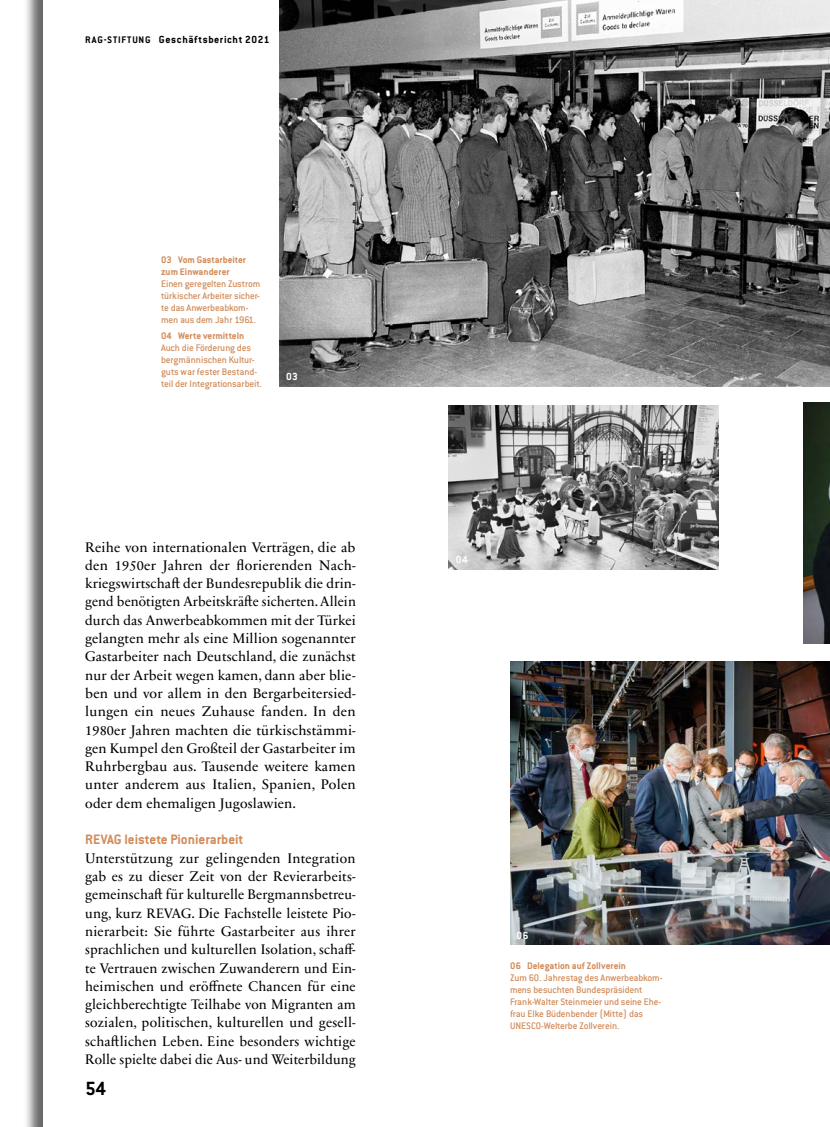
<style>
.page{position:relative;width:830px;height:1127px;background:#fff}
.page>*{position:absolute;margin:0;border:0;box-sizing:border-box;transform-origin:0 0}
.t1{font:700 21px "Conduit ITC Pro";color:#000}
.t2{font:700 15px "Conduit ITC Pro";color:#d28c5a}
.t3{font:14.1px/18.3px "Sabon Next LT Pro";letter-spacing:.01em;color:#000;text-align:justify}
.t4{font:700 11.25px "Conduit ITC Pro";letter-spacing:.055em;color:#000}
.t5{font:700 11.25px "Conduit ITC Pro";color:#fff}
.t6{font:500 10.5px/12px "Conduit ITC Pro";letter-spacing:-.015em;color:#d28c5a}
.t7{font:700 10.5px/12px "Conduit ITC Pro";color:#d28c5a}
.s1{font-size:10.5px}
.s2{font-size:13.8px}
</style>
<div class="page">
<img style="left:448px;top:405px;width:270px;height:165px">
<img style="left:279px;top:0;width:550px;height:387px">
<img style="left:510px;top:661px;width:319px;height:284px">
<img style="left:803px;top:403px;width:26px;height:240px">
<div style="left:0;top:0;width:63px;height:1127px;background:#000;opacity:.6"></div>
<p class="t4" style="left:85px;top:32px;width:186px"><span class="s1">RAG-STIFTUNG</span> Geschäftsbericht 2021</p>
<p class="t7" style="left:161px;top:253px;width:86px">03 Vom Gastarbeiter zum Einwanderer</p>
<p class="t6" style="left:161px;top:277px;width:101px">Einen geregelten Zustrom türkischer Arbeiter sicher&shy;te das Anwerbeabkom&shy;men aus dem Jahr 1961.</p>
<p class="t7" style="left:161px;top:329px;width:85px">04 Werte vermitteln</p>
<p class="t6" style="left:161px;top:341px;width:102px">Auch die Förderung des bergmännischen Kultur&shy;guts war fester Bestand&shy;teil der Integrationsarbeit.</p>
<p class="t5" style="left:286px;top:370px;width:13px">03</p>
<p class="t3" style="left:85px;top:537px;width:272px">Reihe von internationalen Verträgen, die ab den 1950er Jahren der florierenden Nach&shy;kriegswirtschaft der Bundesrepublik die drin&shy;gend benötigten Arbeitskräfte sicherten. Allein durch das Anwerbeabkommen mit der Türkei gelangten mehr als eine Million sogenannter Gastarbeiter nach Deutschland, die zunächst nur der Arbeit wegen kamen, dann aber blie&shy;ben und vor allem in den Bergarbeitersied&shy;lungen ein neues Zuhause fanden. In den 1980er Jahren machten die türkischstämmi&shy;gen Kumpel den Großteil der Gastarbeiter im Ruhrbergbau aus. Tausende weitere kamen unter anderem aus Italien, Spanien, Polen oder dem ehemaligen Jugoslawien.</p>
<p class="t2" style="left:85px;top:831px;width:160px">REVAG leistete Pionierarbeit</p>
<p class="t3" style="left:85px;top:848px;width:272px">Unterstützung zur gelingenden Integration gab es zu dieser Zeit von der Revierarbeits&shy;gemeinschaft für kulturelle Bergmannsbetreu&shy;ung, kurz <span class="s2">REVAG</span>. Die Fachstelle leistete Pio&shy;nierarbeit: Sie führte Gastarbeiter aus ihrer sprachlichen und kulturellen Isolation, schaff&shy;te Vertrauen zwischen Zuwanderern und Ein&shy;heimischen und eröffnete Chancen für eine gleichberechtigte Teilhabe von Migranten am sozialen, politischen, kulturellen und gesell&shy;schaftlichen Leben. Eine besonders wichtige Rolle spielte dabei die Aus- und Weiterbildung</p>
<h1 class="t1" style="left:85px;top:1076px;width:23px">54</h1>
<p class="t5" style="left:455px;top:553px;width:13px">04</p>
<p class="t5" style="left:516px;top:928px;width:14px">06</p>
<p class="t7" style="left:509px;top:959px;width:117px">06 Delegation auf Zollverein</p>
<p class="t6" style="left:509px;top:971px;width:154px">Zum 60. Jahrestag des Anwerbeabkom&shy;mens besuchten Bundespräsident Frank-Walter Steinmeier und seine Ehe&shy;frau Elke Büdenbender (Mitte) das UNESCO-Welterbe Zollverein.</p>
</div>
